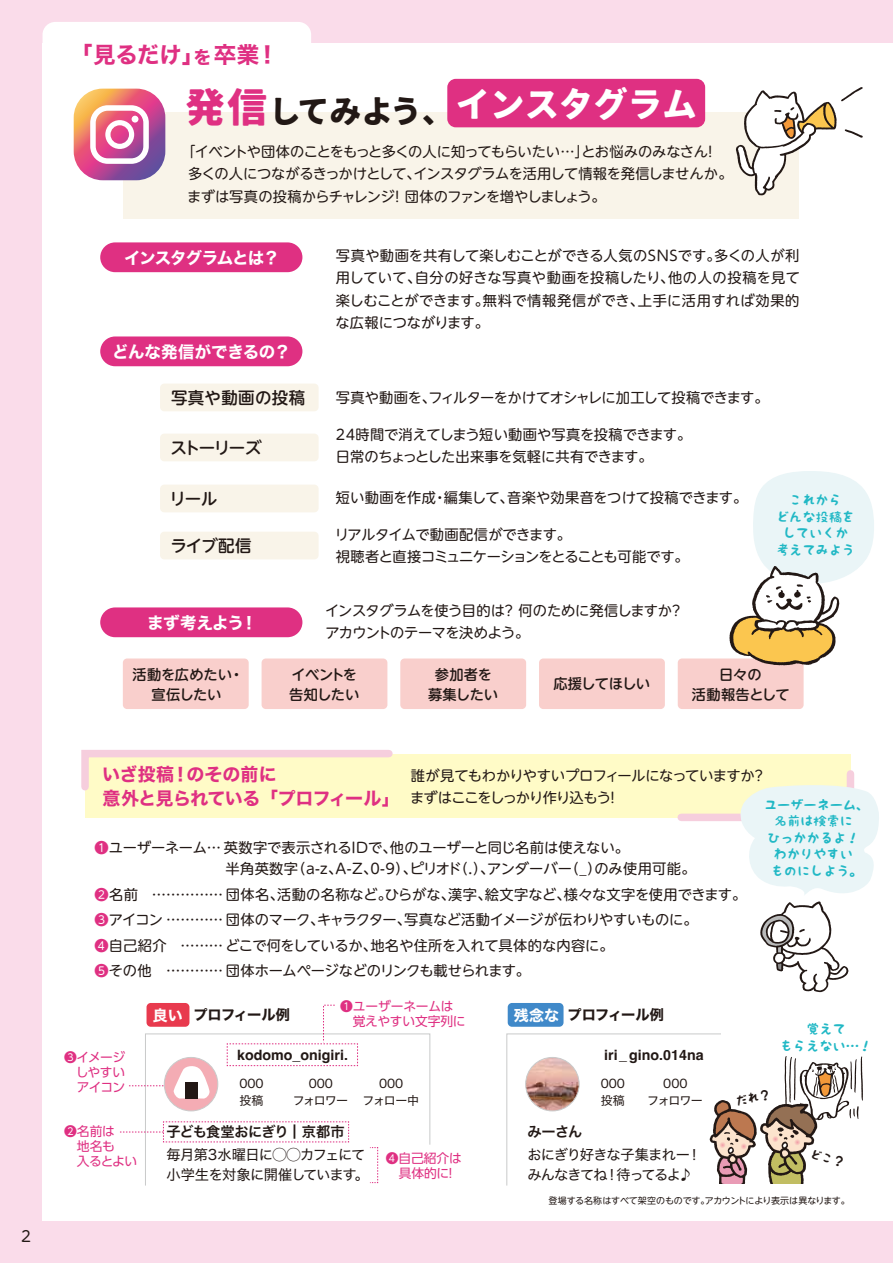
<style>
.page{position:relative;width:893px;height:1263px;background:#fadcea}
.page>*{position:absolute;margin:0;border:0;box-sizing:border-box;transform-origin:0 0}
.t1{font:36.3px "MOBO";letter-spacing:-.05em;color:#fff}
.t2{font:33.6px "MOBO";letter-spacing:-.1em;color:#221815}
.t3{font:22.5px "Hiragino Sans W7";letter-spacing:-.015em;color:#df3082}
.t4{font:18px/24px "Hiragino Sans W7";letter-spacing:-.025em;color:#df3082}
.t5{font:500 16.5px "UD Shin M Go Pro";color:#221815}
.t6{font:16.5px "Hiragino Sans W7";letter-spacing:-.01em;color:#fff}
.t7{font:16.5px "Hiragino Sans W7";letter-spacing:-.065em;color:#fff}
.t8{font:500 16.5px "UD Shin M Go Pro";letter-spacing:.02em;color:#221815}
.t9{font:16.5px "Hiragino Sans W7";letter-spacing:-.035em;color:#fff}
.t10{font:15px "Hiragino Sans W7";color:#fff}
.t11{font:15px "UD Shin M Go Pro";color:#221815}
.t12{font:14.25px/22.5px "UD Shin M Go Pro";letter-spacing:-.02em;color:#221815}
.t13{font:14.25px/22.5px "UD Shin M Go Pro";letter-spacing:-.04em;color:#221815}
.t14{font:14.25px/21px "UD Shin M Go Pro";color:#221815}
.t15{font:14.25px/19.5px "Hiragino Sans W4";letter-spacing:-.06em;color:#221815}
.t16{font:14.25px/22.5px "UD Shin M Go Pro";letter-spacing:-.05em;color:#221815}
.t17{font:500 14.25px/19.5px "UD Shin M Go Pro";letter-spacing:-.025em;color:#221815;text-align:center}
.t18{font:14.25px "UD Shin M Go Pro";letter-spacing:.005em;color:#221815}
.t19{font:700 14.25px "Helvetica";color:#221815}
.t20{font:14.25px "Hiragino Sans W7";letter-spacing:-.03em;color:#221815}
.t21{font:14.25px "Hiragino Sans W6";letter-spacing:-.04em;color:#221815}
.t22{font:500 14.25px/19.5px "UD Shin M Go Pro";letter-spacing:-.005em;color:#221815;text-align:center}
.t23{font:13.5px/16.5px "K Fhimaji";letter-spacing:-.025em;color:#21b8c5;text-align:center}
.t24{font:12.75px/15px "UD Shin Go Pro";letter-spacing:-.02em;color:#df3082}
.t25{font:12px/16.5px "Hiragino Sans W4";letter-spacing:-.025em;color:#221815}
.t26{font:12px/16.5px "Hiragino Sans W4";letter-spacing:-.075em;color:#221815;text-align:center}
.t27{font:9px "UD Shin M Go Pro";letter-spacing:-.025em;color:#221815}
.s1{font-size:18px}
.s2{font-size:42px;color:#df3082}
.s3{color:#df3082}
.s4{font-size:15px;color:#fff}
</style>
<div class="page">
<div style="left:43px;top:43px;width:850px;height:1177px;background:#fff"></div>
<div style="left:43px;top:22px;width:268px;height:45px;background:#fff;border-radius:13px"></div>
<div style="left:123px;top:112px;width:676px;height:107px;background:#f9f4e9"></div>
<div style="left:123px;top:658px;width:126px;height:51px;background:#f9cfcc;border-radius:4px"></div>
<div style="left:100px;top:607px;width:202px;height:30px;background:#df3082;border-radius:15px"></div>
<div style="left:100px;top:242px;width:202px;height:30px;background:#df3082;border-radius:15px"></div>
<div style="left:506px;top:1033px;width:286px;height:153px;border:1px solid #c9caca"></div>
<img style="left:526px;top:1057px;width:53px;height:54px;border-radius:27px">
<div style="left:525px;top:1057px;width:54px;height:54px;border:1px solid #c9caca;border-radius:50%"></div>
<div style="left:721px;top:1015px;width:156px;height:176px;background:#fff"></div>
<svg style="left:74px;top:89px;width:91px;height:91px"></svg>
<div style="left:160px;top:384px;width:159px;height:27px;background:#f9f4e9;border-radius:4px"></div>
<div style="left:160px;top:434px;width:159px;height:27px;background:#f9f4e9;border-radius:4px"></div>
<div style="left:160px;top:485px;width:159px;height:27px;background:#f9f4e9;border-radius:4px"></div>
<div style="left:160px;top:532px;width:159px;height:27px;background:#f9f4e9;border-radius:4px"></div>
<div style="left:100px;top:336px;width:202px;height:30px;background:#df3082;border-radius:15px"></div>
<div style="left:262px;top:658px;width:125px;height:51px;background:#f9cfcc;border-radius:4px"></div>
<div style="left:400px;top:658px;width:126px;height:51px;background:#f9cfcc;border-radius:4px"></div>
<div style="left:539px;top:658px;width:126px;height:51px;background:#f9cfcc;border-radius:4px"></div>
<div style="left:678px;top:658px;width:126px;height:51px;background:#f9cfcc;border-radius:4px"></div>
<div style="left:85px;top:754px;width:765px;height:63px;background:#fffbc7"></div>
<svg style="left:120px;top:1004px;width:311px;height:182px"></svg>
<svg style="left:736px;top:87px;width:127px;height:108px"></svg>
<svg style="left:674px;top:766px;width:205px;height:226px"></svg>
<div style="left:147px;top:1003px;width:42px;height:24px;background:#e83a4e;border-radius:4px"></div>
<div style="left:508px;top:1003px;width:55px;height:24px;background:#4089c9;border-radius:4px"></div>
<svg style="left:729px;top:471px;width:145px;height:194px"></svg>
<div style="left:447px;top:79px;width:258px;height:48px;background:#df3082;border-radius:9px"></div>
<svg style="left:81px;top:750px;width:312px;height:41px"></svg>
<svg style="left:710px;top:1056px;width:153px;height:127px"></svg>
<p class="t11" style="left:21px;top:1224px;width:11px">2</p>
<h3 class="t3" style="left:70px;top:37px;width:210px">「見るだけ」<span class="s1">を</span>卒業！</h3>
<h2 class="t2" style="left:184px;top:91px;width:272px"><span class="s2">発信</span>してみよう、</h2>
<h1 class="t1" style="left:455px;top:83px;width:244px">インスタグラム</h1>
<p class="t13" style="left:187px;top:140px;width:547px;text-indent:-6px">「イベントや団体のことをもっと多くの人に知ってもらいたい…」とお悩みのみなさん！多くの人につながるきっかけとして、インスタグラムを活用して情報を発信しませんか。まずは写真の投稿からチャレンジ！ 団体のファンを増やしましょう。</p>
<p class="t7" style="left:124px;top:245px;width:157px">インスタグラムとは？</p>
<p class="t6" style="left:112px;top:339px;width:180px">どんな発信ができるの？</p>
<p class="t8" style="left:171px;top:385px;width:136px">写真や動画の投稿</p>
<p class="t5" style="left:170px;top:434px;width:93px">ストーリーズ</p>
<p class="t5" style="left:170px;top:486px;width:49px">リール</p>
<p class="t5" style="left:170px;top:532px;width:83px">ライブ配信</p>
<p class="t9" style="left:147px;top:610px;width:111px">まず考えよう！</p>
<p class="t12" style="left:336px;top:243px;width:466px;text-align:justify">写真や動画を共有して楽しむことができる人気のSNSです。多くの人が利用していて、自分の好きな写真や動画を投稿したり、他の人の投稿を見て楽しむことができます。無料で情報発信ができ、上手に活用すれば効果的な広報につながります。</p>
<p class="t13" style="left:336px;top:386px;width:434px">写真や動画を、フィルターをかけてオシャレに加工して投稿できます。</p>
<p class="t12" style="left:336px;top:422px;width:357px">24時間で消えてしまう短い動画や写真を投稿できます。日常のちょっとした出来事を気軽に共有できます。</p>
<p class="t18" style="left:336px;top:486px;width:413px">短い動画を作成・編集して、音楽や効果音をつけて投稿できます。</p>
<p class="t13" style="left:335px;top:522px;width:356px">リアルタイムで動画配信ができます。<br>視聴者と直接コミュニケーションをとることも可能です。</p>
<p class="t12" style="left:325px;top:598px;width:360px">インスタグラムを使う目的は？ 何のために発信しますか？アカウントのテーマを決めよう。</p>
<p class="t23" style="left:776px;top:492px;width:81px">これから<br>どんな投稿をしていくか考えてみよう</p>
<p class="t17" style="left:133px;top:664px;width:113px">活動を広めたい・宣伝したい</p>
<p class="t17" style="left:289px;top:664px;width:71px;text-align:left">イベントを告知したい</p>
<p class="t17" style="left:428px;top:664px;width:71px">参加者を募集したい</p>
<p class="t17" style="left:553px;top:673px;width:98px">応援してほしい</p>
<p class="t22" style="left:692px;top:664px;width:99px">日々の<br>活動報告として</p>
<p class="t4" style="left:102px;top:763px;width:299px">いざ投稿！のその前に<br>意外と見られている「プロフィール」</p>
<p class="t16" style="left:410px;top:763px;width:357px">誰が見てもわかりやすいプロフィールになっていますか？まずはここをしっかり作り込もう！</p>
<p class="t23" style="left:764px;top:796px;width:107px">ユーザーネーム、名前は検索に<br>ひっかかるよ！わかりやすい<br>ものにしよう。</p>
<p class="t14" style="left:225px;top:836px;width:472px;text-indent:-131px"><span class="s3">❶</span>ユーザーネーム… 英数字で表示されるIDで、他のユーザーと同じ名前は使えない。<br>半角英数字（a-z、A-Z、0-9）、ピリオド（.）、アンダーバー（_）のみ使用可能。</p>
<p class="t12" style="left:95px;top:881px;width:653px;line-height:25.5px"><span class="s3">❷</span>名前 …………… 団体名、活動の名称など。ひらがな、漢字、絵文字など、様々な文字を使用できます。<span class="s3">❸</span>アイコン ………… 団体のマーク、キャラクター、写真など活動イメージが伝わりやすいものに。<br><span class="s3">❹</span>自己紹介 ………どこで何をしているか、地名や住所を入れて具体的な内容に。<br><span class="s3">❺</span>その他 ………… 団体ホームページなどのリンクも載せられます。</p>
<p class="t20" style="left:193px;top:1003px;width:98px">プロフィール例</p>
<p class="t19" style="left:237px;top:1046px;width:112px">kodomo_onigiri.</p>
<p class="t24" style="left:340px;top:998px;width:127px">❶ユーザーネームは　覚えやすい文字列に</p>
<p class="t10" style="left:153px;top:1003px;width:31px">良い</p>
<p class="t20" style="left:514px;top:1003px;width:152px"><span class="s4">残念な</span>プロフィール例</p>
<p class="t23" style="left:780px;top:1021px;width:94px">覚えて<br>もらえない…！</p>
<p class="t19" style="left:604px;top:1046px;width:101px">iri_gino.014na</p>
<p class="t24" style="left:64px;top:1049px;width:63px;text-align:justify">❸イメージ　しやすい　アイコン</p>
<p class="t25" style="left:239px;top:1074px;width:26px">000投稿</p>
<p class="t26" style="left:293px;top:1074px;width:57px">000<br>フォロワー</p>
<p class="t25" style="left:363px;top:1074px;width:58px;text-align:center">000<br>フォロー中</p>
<p class="t25" style="left:601px;top:1074px;width:26px">000投稿</p>
<p class="t26" style="left:647px;top:1074px;width:57px">000<br>フォロワー</p>
<p class="t25" style="left:724px;top:1091px;width:58px">フォロー中</p>
<p class="t24" style="left:64px;top:1123px;width:75px">❷名前は<br>　地名も<br>　入るとよい</p>
<p class="t21" style="left:166px;top:1119px;width:180px">子ども食堂おにぎり┃京都市</p>
<p class="t15" style="left:166px;top:1144px;width:204px">毎月第3水曜日に◯◯カフェにて小学生を対象に開催しています。</p>
<p class="t24" style="left:386px;top:1150px;width:77px">❹自己紹介は　具体的に！</p>
<p class="t21" style="left:527px;top:1119px;width:57px">みーさん</p>
<p class="t15" style="left:527px;top:1144px;width:176px">おにぎり好きな子集まれー！みんなきてね！待ってるよ♪</p>
<p class="t27" style="left:548px;top:1193px;width:303px">登場する名称はすべて架空のものです。アカウントにより表示は異なります。</p>
</div>
